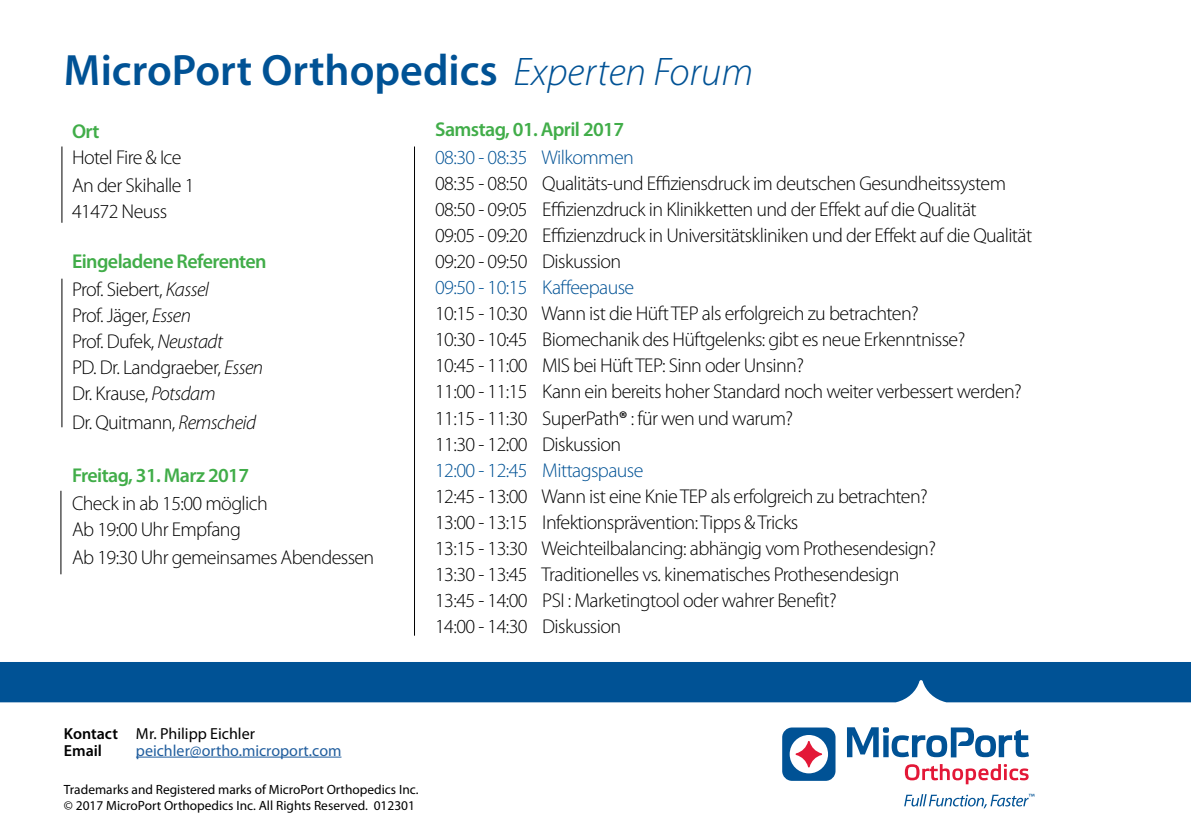
<style>
.page{position:relative;width:1191px;height:840px;background:#fff}
.page>*{position:absolute;margin:0;border:0;box-sizing:border-box;transform-origin:0 0}
.t1{font:600 44px "Myriad Pro";color:#005295}
.t2{font:300 20px/26px "Myriad Pro";letter-spacing:-.03em;color:#000}
.t3{font:600 20px/28px "Myriad Pro";letter-spacing:-.03em;color:#41ad49}
.t4{font:300 20px "Myriad Pro";letter-spacing:-.03em;color:#005295}
.t5{font:16px/16px "Myriad Pro";color:#000}
.t6{font:16px "Myriad Pro";color:#215e9e}
.t7{font:13.4px/15.4px "Myriad Pro";color:#000}
.s1{font-weight:300;font-style:italic;font-size:40px}
.s2{font-weight:300;color:#000}
.s3{font-weight:300;font-style:italic;color:#000}
.s4{font-style:italic}
.s5{font-weight:600}
</style>
<div class="page">
<div style="left:0;top:662px;width:1191px;height:40px;background:#005295"></div>
<svg style="left:782px;top:727px;width:53px;height:53px"></svg>
<svg style="left:905px;top:764px;width:123px;height:19px"></svg>
<svg style="left:847px;top:727px;width:182px;height:30px"></svg>
<svg style="left:904px;top:793px;width:130px;height:15px"></svg>
<hr style="left:136px;top:756px;width:205px;height:1px;background:#215e9e">
<hr style="left:61px;top:278px;width:1px;height:149px;background:#000">
<hr style="left:414px;top:146px;width:1px;height:489px;background:#000">
<hr style="left:60px;top:490px;width:1px;height:84px;background:#000">
<hr style="left:61px;top:146px;width:1px;height:77px;background:#000">
<h1 class="t1" style="left:64px;top:46px;width:690px">MicroPort Orthopedics <span class="s1">Experten Forum</span></h1>
<p class="t3" style="left:72px;top:118px;width:29px">Ort</p>
<p class="t2" style="left:72px;top:144px;width:124px;line-height:28px">Hotel Fire &amp; Ice<br>An der Skihalle 1</p>
<p class="t2" style="left:72px;top:199px;width:97px">41472 Neuss</p>
<p class="t3" style="left:72px;top:248px;width:196px">Eingeladene Referenten<br><span class="s2">Prof. Siebert,</span> <span class="s3">Kassel</span></p>
<p class="t2" style="left:72px;top:303px;width:193px">Prof. Jäger, <span class="s4">Essen<br></span>Prof. Dufek, <span class="s4">Neustadt<br></span>PD. Dr. Landgraeber, <span class="s4">Essen<br></span>Dr. Krause, <span class="s4">Potsdam</span></p>
<p class="t2" style="left:72px;top:409px;width:186px">Dr. Quitmann, <span class="s4">Remscheid</span></p>
<p class="t3" style="left:72px;top:461px;width:179px">Freitag, 31. Marz 2017</p>
<p class="t2" style="left:72px;top:490px;width:197px">Check in ab 15:00 möglich<br>Ab 19:00 Uhr Empfang</p>
<p class="t2" style="left:72px;top:544px;width:304px">Ab 19:30 Uhr gemeinsames Abendessen</p>
<p class="t3" style="left:435px;top:116px;width:190px">Samstag, 01. April 2017</p>
<p class="t4" style="left:435px;top:146px;width:200px">08:30 - 08:35 Wilkommen</p>
<p class="t2" style="left:435px;top:171px;width:598px">08:35 - 08:50 Qualitäts-und Effiziensdruck im deutschen Gesundheitssystem 08:50 - 09:05 Effizienzdruck in Klinikketten und der Effekt auf die Qualität<br>09:05 - 09:20 Effizienzdruck in Universitätskliniken und der Effekt auf die Qualität 09:20 - 09:50 Diskussion</p>
<p class="t4" style="left:435px;top:276px;width:201px">09:50 - 10:15 Kaffeepause</p>
<p class="t2" style="left:435px;top:301px;width:588px">10:15 - 10:30 Wann ist die Hüft TEP als erfolgreich zu betrachten?<br>10:30 - 10:45 Biomechanik des Hüftgelenks: gibt es neue Erkenntnisse?<br>10:45 - 11:00 MIS bei Hüft TEP: Sinn oder Unsinn?<br>11:00 - 11:15 Kann ein bereits hoher Standard noch weiter verbessert werden?<br>11:15 - 11:30 SuperPath<span class="s5">®</span> : für wen und warum?<br>11:30 - 12:00 Diskussion</p>
<p class="t4" style="left:435px;top:458px;width:210px">12:00 - 12:45 Mittagspause</p>
<p class="t2" style="left:435px;top:483px;width:502px">12:45 - 13:00 Wann ist eine Knie TEP als erfolgreich zu betrachten?<br>13:00 - 13:15 Infektionsprävention: Tipps &amp; Tricks<br>13:15 - 13:30 Weichteilbalancing: abhängig vom Prothesendesign?<br>13:30 - 13:45 Traditionelles vs. kinematisches Prothesendesign 13:45 - 14:00 PSI : Marketingtool oder wahrer Benefit?<br>14:00 - 14:30 Diskussion</p>
<p class="t5" style="left:64px;top:726px;width:193px"><span class="s5">Kontact</span> Mr. Philipp Eichler<br><span class="s5">Email</span></p>
<p class="t6" style="left:136px;top:741px;width:207px">peichler@ortho.microport.com</p>
<p class="t7" style="left:64px;top:782px;width:356px">Trademarks and Registered marks of MicroPort Orthopedics Inc. © 2017 MicroPort Orthopedics Inc. All Rights Reserved. 012301</p>
</div>
